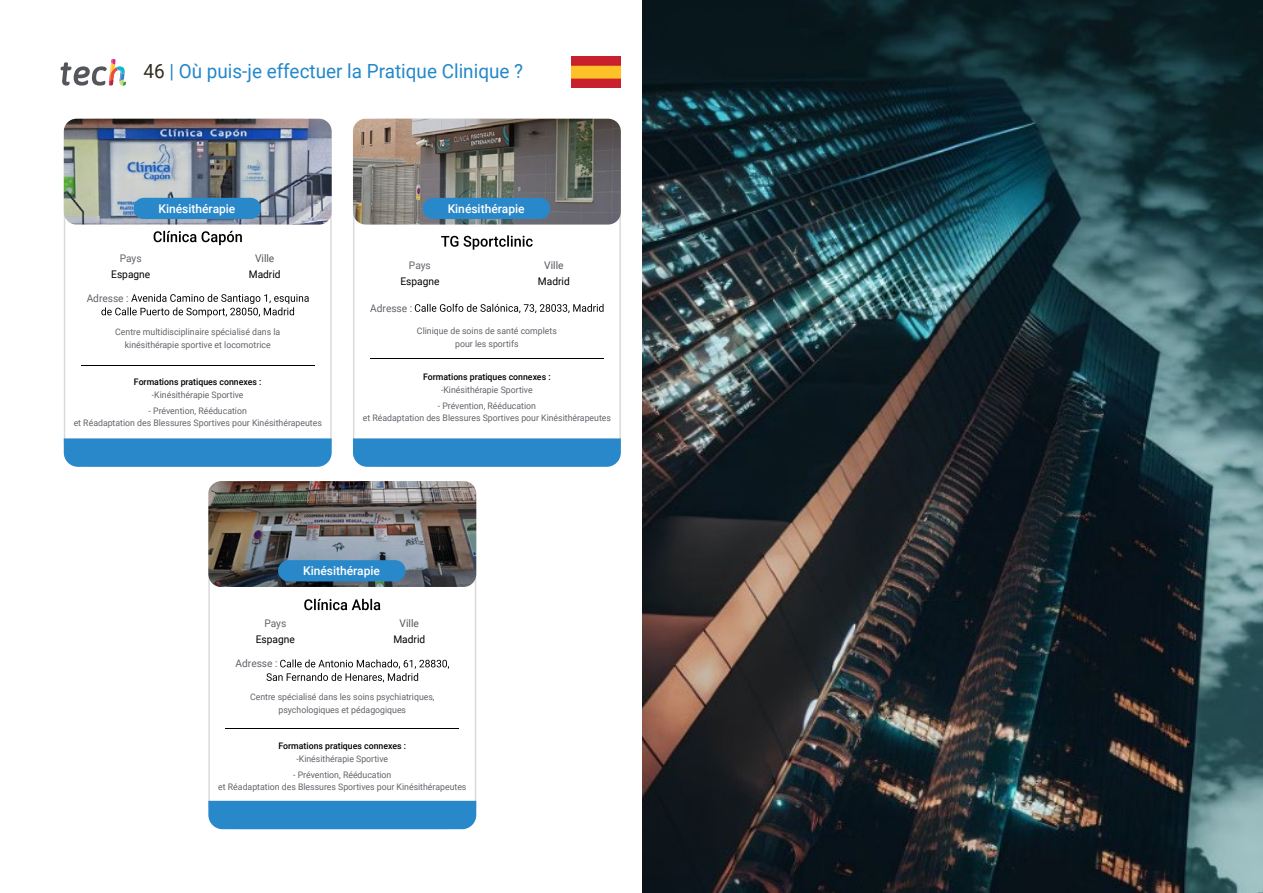
<style>
.page{position:relative;width:1263px;height:893px;background:#fff}
.page>*{position:absolute;margin:0;border:0;box-sizing:border-box;transform-origin:0 0}
.t1{font:19.5px "Roboto";color:#2488c9}
.t2{font:500 12px "Roboto";color:#fff}
.t3{font:10.5px "Roboto";color:#000}
.t4{font:10.5px "Roboto";color:#61646a}
.t5{font:10.5px "Roboto";color:#52555b}
.t6{font:9px/13.5px "Roboto";color:#61646a;text-align:center}
.t7{font:500 9px "Roboto";color:#000}
.s1{color:#312e20}
</style>
<div class="page">
<svg style="left:61px;top:59px;width:65px;height:27px"></svg>
<img style="left:571px;top:57px;width:50px;height:30px">
<svg style="left:208px;top:492px;width:269px;height:338px"></svg>
<img style="left:208px;top:481px;width:268px;height:106px">
<div style="left:278px;top:560px;width:128px;height:21px;background:#2988c9;border-radius:11px"></div>
<div style="left:208px;top:801px;width:268px;height:28px;background:#2988c9"></div>
<hr style="left:225px;top:728px;width:234px;height:1px;background:#000">
<svg style="left:304px;top:599px;width:76px;height:11px"></svg>
<svg style="left:266px;top:659px;width:183px;height:23px"></svg>
<svg style="left:63px;top:118px;width:269px;height:337px"></svg>
<img style="left:64px;top:119px;width:268px;height:106px">
<div style="left:133px;top:198px;width:128px;height:21px;background:#2988c9;border-radius:11px"></div>
<svg style="left:64px;top:438px;width:268px;height:29px"></svg>
<hr style="left:81px;top:365px;width:234px;height:1px;background:#000">
<svg style="left:154px;top:231px;width:88px;height:14px"></svg>
<svg style="left:101px;top:294px;width:208px;height:23px"></svg>
<svg style="left:352px;top:118px;width:269px;height:326px"></svg>
<img style="left:353px;top:119px;width:268px;height:106px">
<div style="left:423px;top:198px;width:127px;height:21px;background:#2988c9;border-radius:11px"></div>
<svg style="left:353px;top:438px;width:268px;height:29px"></svg>
<hr style="left:370px;top:358px;width:234px;height:1px;background:#000">
<svg style="left:441px;top:235px;width:92px;height:15px"></svg>
<svg style="left:415px;top:304px;width:188px;height:9px"></svg>
<img style="left:642px;top:0;width:621px;height:893px">
<h1 class="t1" style="left:144px;top:58px;width:381px"><span class="s1">46</span> | Où puis-je effectuer la Pratique Clinique ?</h1>
<h2 class="t2" style="left:159px;top:200px;width:78px">Kinésithérapie</h2>
<p class="t4" style="left:120px;top:250px;width:23px">Pays</p>
<p class="t3" style="left:111px;top:267px;width:41px">Espagne</p>
<p class="t5" style="left:255px;top:250px;width:21px">Ville</p>
<p class="t3" style="left:249px;top:267px;width:33px">Madrid</p>
<p class="t4" style="left:87px;top:291px;width:44px">Adresse :</p>
<p class="t6" style="left:115px;top:325px;width:166px">Centre multidisciplinaire spécialisé dans la kinésithérapie sportive et locomotrice</p>
<p class="t7" style="left:134px;top:375px;width:129px">Formations pratiques connexes :</p>
<p class="t6" style="left:152px;top:388px;width:93px">-Kinésithérapie Sportive</p>
<p class="t6" style="left:74px;top:405px;width:250px;line-height:12px">- Prévention, Rééducation<br>et Réadaptation des Blessures Sportives pour Kinésithérapeutes</p>
<h2 class="t2" style="left:448px;top:200px;width:78px">Kinésithérapie</h2>
<p class="t4" style="left:409px;top:258px;width:23px">Pays</p>
<p class="t3" style="left:400px;top:274px;width:41px">Espagne</p>
<p class="t4" style="left:370px;top:301px;width:44px">Adresse :</p>
<p class="t5" style="left:544px;top:258px;width:21px">Ville</p>
<p class="t3" style="left:538px;top:274px;width:33px">Madrid</p>
<p class="t6" style="left:417px;top:323px;width:141px">Clinique de soins de santé complets pour les sportifs</p>
<p class="t7" style="left:423px;top:370px;width:129px">Formations pratiques connexes :</p>
<p class="t6" style="left:441px;top:383px;width:93px">-Kinésithérapie Sportive</p>
<p class="t6" style="left:363px;top:400px;width:250px;line-height:12px">- Prévention, Rééducation<br>et Réadaptation des Blessures Sportives pour Kinésithérapeutes</p>
<h2 class="t2" style="left:303px;top:563px;width:78px">Kinésithérapie</h2>
<p class="t4" style="left:264px;top:616px;width:23px">Pays</p>
<p class="t3" style="left:256px;top:632px;width:41px">Espagne</p>
<p class="t5" style="left:400px;top:616px;width:21px">Ville</p>
<p class="t3" style="left:393px;top:632px;width:33px">Madrid</p>
<p class="t4" style="left:236px;top:656px;width:44px">Adresse :</p>
<p class="t6" style="left:250px;top:690px;width:186px">Centre spécialisé dans les soins psychiatriques, psychologiques et pédagogiques</p>
<p class="t7" style="left:279px;top:739px;width:129px">Formations pratiques connexes :</p>
<p class="t6" style="left:296px;top:751px;width:93px">-Kinésithérapie Sportive</p>
<p class="t6" style="left:218px;top:768px;width:250px;line-height:12px">- Prévention, Rééducation<br>et Réadaptation des Blessures Sportives pour Kinésithérapeutes</p>
</div>
